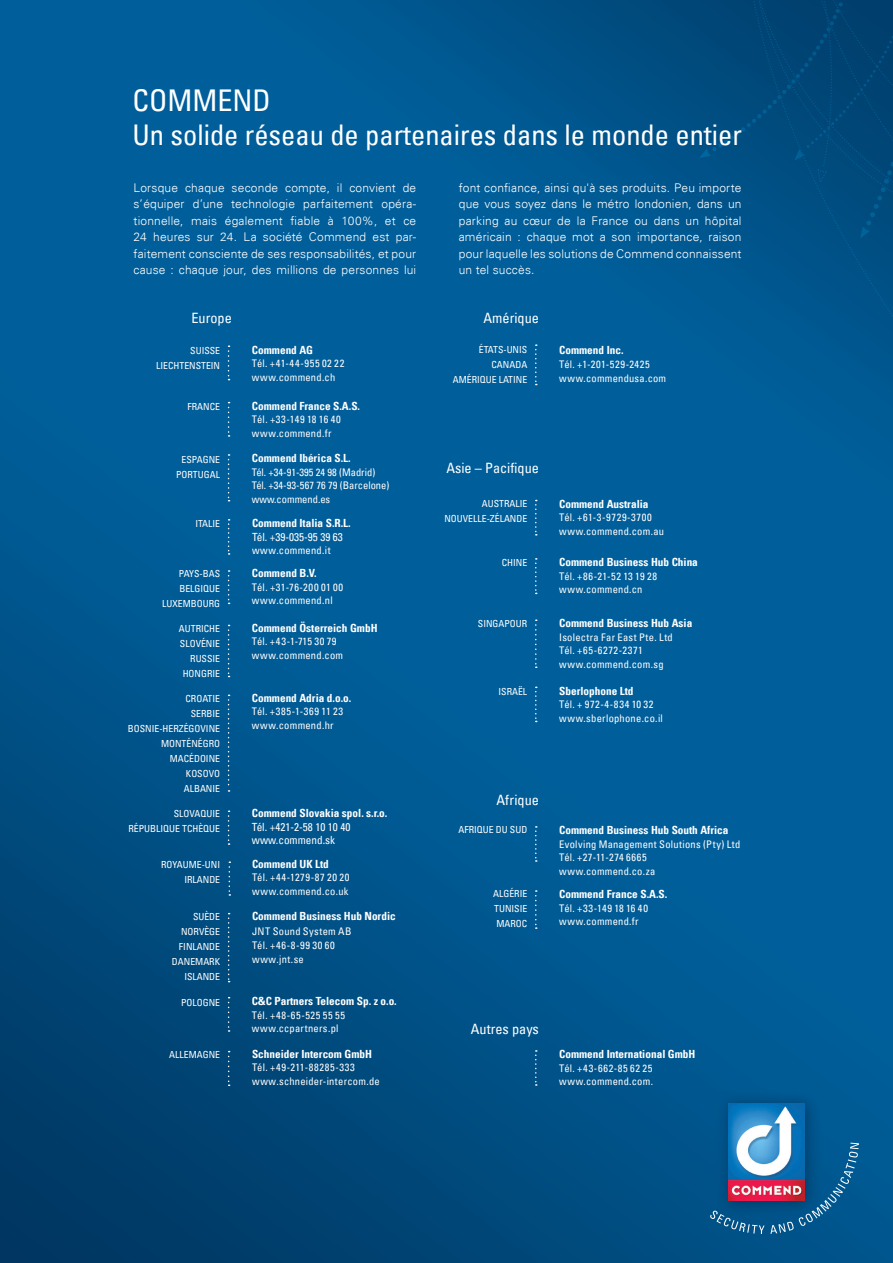
<style>
.page{position:relative;width:893px;height:1263px;background:#fff}
.page>*{position:absolute;margin:0;border:0;box-sizing:border-box;transform-origin:0 0}
.t1{font:condensed 30px "Univers Com 57";color:#fff}
.t2{font:condensed 28.5px "Univers Com 57";color:#fff}
.t3{font:condensed 14.25px "Univers Com 57";color:#fff}
.t4{font:300 12px/16.5px "Univers Com 45";letter-spacing:.015em;color:#fff;text-align:justify}
.t5{font:11.25px/13.5px "Univers Com 67 Bold Cond";color:#fff}
.t6{font:condensed 11.25px/13.5px "Univers Com 57";color:#fff}
.t7{font:condensed 10.5px/13.5px "Univers Com 57";letter-spacing:.025em;color:#fff}
.t8{font:condensed 10.5px/13.5px "Univers Com 57";color:#fff}
.t9{font:condensed 9.75px/15px "Univers Com 57";color:#fff;text-align:right}
.s1{font-family:"Univers Com 57";font-stretch:condensed}
.s2{font-family:"Univers Com 67 Bold Cond";font-stretch:normal}
</style>
<div class="page">
<img style="left:0;top:0;width:893px;height:1263px">
<img style="left:866px;top:162px;width:27px;height:63px">
<div style="left:800px;top:0;width:44px;height:73px;background:#004272"></div>
<div style="left:853px;top:36px;width:40px;height:64px;background:#004171"></div>
<svg style="left:699px;top:148px;width:12px;height:10px"></svg>
<svg style="left:860px;top:226px;width:10px;height:13px"></svg>
<svg style="left:794px;top:149px;width:12px;height:12px"></svg>
<img style="left:772px;top:0;width:4px;height:42px">
<img style="left:753px;top:1px;width:11px;height:44px">
<img style="left:821px;top:1px;width:15px;height:38px">
<img style="left:833px;top:0;width:23px;height:37px">
<img style="left:758px;top:0;width:14px;height:43px">
<img style="left:824px;top:1px;width:6px;height:40px">
<svg style="left:817px;top:169px;width:10px;height:13px"></svg>
<img style="left:715px;top:1090px;width:106px;height:46px">
<img style="left:728px;top:1103px;width:76px;height:33px">
<svg style="left:710px;top:1136px;width:149px;height:98px;background:#3a6b9a"></svg>
<svg style="left:228px;top:625px;width:2px;height:52px"></svg>
<svg style="left:228px;top:695px;width:2px;height:97px"></svg>
<svg style="left:228px;top:402px;width:2px;height:35px"></svg>
<svg style="left:228px;top:570px;width:2px;height:34px"></svg>
<svg style="left:228px;top:519px;width:2px;height:36px"></svg>
<svg style="left:228px;top:345px;width:2px;height:35px"></svg>
<svg style="left:535px;top:890px;width:2px;height:39px"></svg>
<svg style="left:535px;top:826px;width:2px;height:36px"></svg>
<svg style="left:535px;top:344px;width:2px;height:41px"></svg>
<svg style="left:535px;top:619px;width:2px;height:49px"></svg>
<svg style="left:535px;top:558px;width:2px;height:36px"></svg>
<svg style="left:535px;top:687px;width:2px;height:35px"></svg>
<svg style="left:535px;top:500px;width:2px;height:35px"></svg>
<svg style="left:535px;top:1050px;width:2px;height:36px"></svg>
<svg style="left:228px;top:913px;width:2px;height:69px"></svg>
<svg style="left:228px;top:1051px;width:2px;height:35px"></svg>
<svg style="left:228px;top:997px;width:2px;height:35px"></svg>
<svg style="left:229px;top:861px;width:1px;height:35px"></svg>
<svg style="left:228px;top:810px;width:2px;height:35px"></svg>
<svg style="left:228px;top:454px;width:2px;height:47px"></svg>
<p class="t1" style="left:132px;top:81px;width:140px">COMMEND</p>
<p class="t2" style="left:132px;top:117px;width:611px">Un solide réseau de partenaires dans le monde entier</p>
<p class="t4" style="left:134px;top:179px;width:284px">Lorsque chaque seconde compte, il convient de s’équiper d’une technologie parfaitement opéra&shy;tionnelle, mais également fiable à 100%, et ce 24 heures sur 24. La société Commend est par&shy;faitement consciente de ses responsabilités, et pour cause : chaque jour, des millions de personnes lui</p>
<p class="t4" style="left:459px;top:179px;width:284px">font confiance, ainsi qu'à ses produits. Peu importe que vous soyez dans le métro londonien, dans un parking au cœur de la France ou dans un hôpital américain : chaque mot a son importance, raison pour laquelle les solutions de Commend connaissent un tel succès.</p>
<p class="t3" style="left:191px;top:309px;width:42px">Europe</p>
<p class="t9" style="left:156px;top:343px;width:65px">SUISSE<br>LIECHTENSTEIN</p>
<p class="t5" style="left:252px;top:343px;width:63px">Commend AG</p>
<p class="t7" style="left:252px;top:357px;width:94px">Tél. +41-44-955 02 22 www.commend.ch</p>
<p class="t9" style="left:188px;top:399px;width:34px">FRANCE</p>
<p class="t5" style="left:252px;top:399px;width:110px">Commend France S.A.S.</p>
<p class="t7" style="left:252px;top:413px;width:90px">Tél. +33-149 18 16 40 www.commend.fr</p>
<p class="t9" style="left:176px;top:451px;width:45px;text-align:center">ESPAGNE<br>PORTUGAL</p>
<p class="t5" style="left:252px;top:451px;width:100px">Commend Ibérica S.L.</p>
<p class="t8" style="left:252px;top:465px;width:139px">Tél. +34-91-395 24 98 (Madrid)<br>Tél. +34-93-567 76 79 (Barcelone) www.commend.es</p>
<p class="t9" style="left:195px;top:516px;width:26px">ITALIE</p>
<p class="t5" style="left:252px;top:516px;width:100px">Commend Italia S.R.L.<br><span class="s1">Tél. +39-035-95 39 63</span></p>
<p class="t7" style="left:252px;top:544px;width:80px">www.commend.it</p>
<p class="t9" style="left:162px;top:566px;width:59px">PAYS-BAS<br>BELGIQUE<br>LUXEMBOURG</p>
<p class="t5" style="left:252px;top:567px;width:66px">Commend B.V.</p>
<p class="t7" style="left:252px;top:580px;width:93px">Tél. +31-76-200 01 00 www.commend.nl</p>
<p class="t9" style="left:179px;top:621px;width:43px">AUTRICHE<br>SLOVÉNIE<br>RUSSIE<br>HONGRIE</p>
<p class="t5" style="left:252px;top:621px;width:127px">Commend Österreich GmbH</p>
<p class="t7" style="left:252px;top:635px;width:93px">Tél. +43-1-715 30 79 www.commend.com</p>
<p class="t9" style="left:128px;top:690px;width:94px">CROATIE<br>SERBIE<br>BOSNIE-HERZÉGOVINE<br>MONTÉNÉGRO<br>MACÉDOINE<br>KOSOVO<br>ALBANIE</p>
<p class="t5" style="left:252px;top:691px;width:101px">Commend Adria d.o.o.</p>
<p class="t7" style="left:252px;top:704px;width:93px">Tél. +385-1-369 11 23 www.commend.hr</p>
<p class="t9" style="left:128px;top:806px;width:93px">SLOVAQUIE<br>RÉPUBLIQUE TCHÈQUE</p>
<p class="t6" style="left:252px;top:806px;width:137px"><span class="s2">Commend Slovakia spol. s.r.o.<br></span>Tél. +421-2-58 10 10 40 www.commend.sk</p>
<p class="t9" style="left:161px;top:857px;width:60px">ROYAUME-UNI<br>IRLANDE</p>
<p class="t5" style="left:252px;top:857px;width:78px">Commend UK Ltd</p>
<p class="t7" style="left:252px;top:870px;width:99px">Tél. +44-1279-87 20 20 www.commend.co.uk</p>
<p class="t9" style="left:172px;top:909px;width:50px">SUÈDE<br>NORVÈGE<br>FINLANDE<br>DANEMARK<br>ISLANDE</p>
<p class="t5" style="left:252px;top:910px;width:145px">Commend Business Hub Nordic</p>
<p class="t7" style="left:252px;top:924px;width:101px;line-height:14.2px">JNT Sound System AB<br>Tél. +46-8-99 30 60 www.jnt.se</p>
<p class="t9" style="left:181px;top:995px;width:40px">POLOGNE</p>
<p class="t5" style="left:252px;top:994px;width:146px">C&amp;C Partners Telecom Sp. z o.o.</p>
<p class="t7" style="left:252px;top:1008px;width:95px">Tél. +48-65-525 55 55 www.ccpartners.pl</p>
<p class="t9" style="left:169px;top:1047px;width:52px">ALLEMAGNE</p>
<p class="t5" style="left:252px;top:1047px;width:121px">Schneider Intercom GmbH</p>
<p class="t7" style="left:252px;top:1061px;width:129px">Tél. +49-211-88285-333 www.schneider-intercom.de</p>
<p class="t3" style="left:484px;top:309px;width:57px">Amérique</p>
<p class="t9" style="left:453px;top:342px;width:76px">ÉTATS-UNIS<br>CANADA<br>AMÉRIQUE LATINE</p>
<p class="t5" style="left:559px;top:343px;width:66px">Commend Inc.</p>
<p class="t7" style="left:559px;top:357px;width:109px;line-height:14.2px">Tél. +1-201-529-2425 www.commendusa.com</p>
<p class="t3" style="left:446px;top:459px;width:94px">Asie – Pacifique</p>
<p class="t9" style="left:444px;top:496px;width:84px">AUSTRALIE<br>NOUVELLE-ZÉLANDE</p>
<p class="t5" style="left:559px;top:497px;width:91px">Commend Australia</p>
<p class="t7" style="left:559px;top:511px;width:106px">Tél. +61-3-9729-3700 www.commend.com.au</p>
<p class="t9" style="left:502px;top:555px;width:27px">CHINE</p>
<p class="t5" style="left:559px;top:555px;width:140px">Commend Business Hub China</p>
<p class="t7" style="left:559px;top:569px;width:99px">Tél. +86-21-52 13 19 28 www.commend.cn</p>
<p class="t9" style="left:478px;top:616px;width:51px">SINGAPOUR</p>
<p class="t5" style="left:559px;top:617px;width:135px">Commend Business Hub Asia</p>
<p class="t7" style="left:559px;top:630px;width:115px">Isolectra Far East Pte. Ltd<br>Tél. +65-6272-2371 www.commend.com.sg</p>
<p class="t9" style="left:499px;top:684px;width:30px">ISRAËL</p>
<p class="t5" style="left:559px;top:684px;width:76px">Sberlophone Ltd</p>
<p class="t7" style="left:559px;top:698px;width:105px">Tél. + 972-4-834 10 32 www.sberlophone.co.il</p>
<p class="t3" style="left:496px;top:790px;width:44px">Afrique</p>
<p class="t9" style="left:458px;top:822px;width:70px">AFRIQUE DU SUD</p>
<p class="t5" style="left:559px;top:823px;width:171px">Commend Business Hub South Africa</p>
<p class="t7" style="left:559px;top:837px;width:183px">Evolving Management Solutions (Pty) Ltd<br>Tél. +27-11-274 6665 www.commend.co.za</p>
<p class="t9" style="left:493px;top:886px;width:36px;text-align:justify">ALGÉRIE TUNISIE MAROC</p>
<p class="t5" style="left:559px;top:888px;width:110px">Commend France S.A.S.</p>
<p class="t7" style="left:559px;top:901px;width:90px">Tél. +33-149 18 16 40 www.commend.fr</p>
<p class="t3" style="left:471px;top:1020px;width:70px">Autres pays</p>
<p class="t5" style="left:559px;top:1047px;width:138px">Commend International GmbH</p>
<p class="t7" style="left:559px;top:1061px;width:95px">Tél. +43-662-85 62 25 www.commend.com.</p>
</div>
